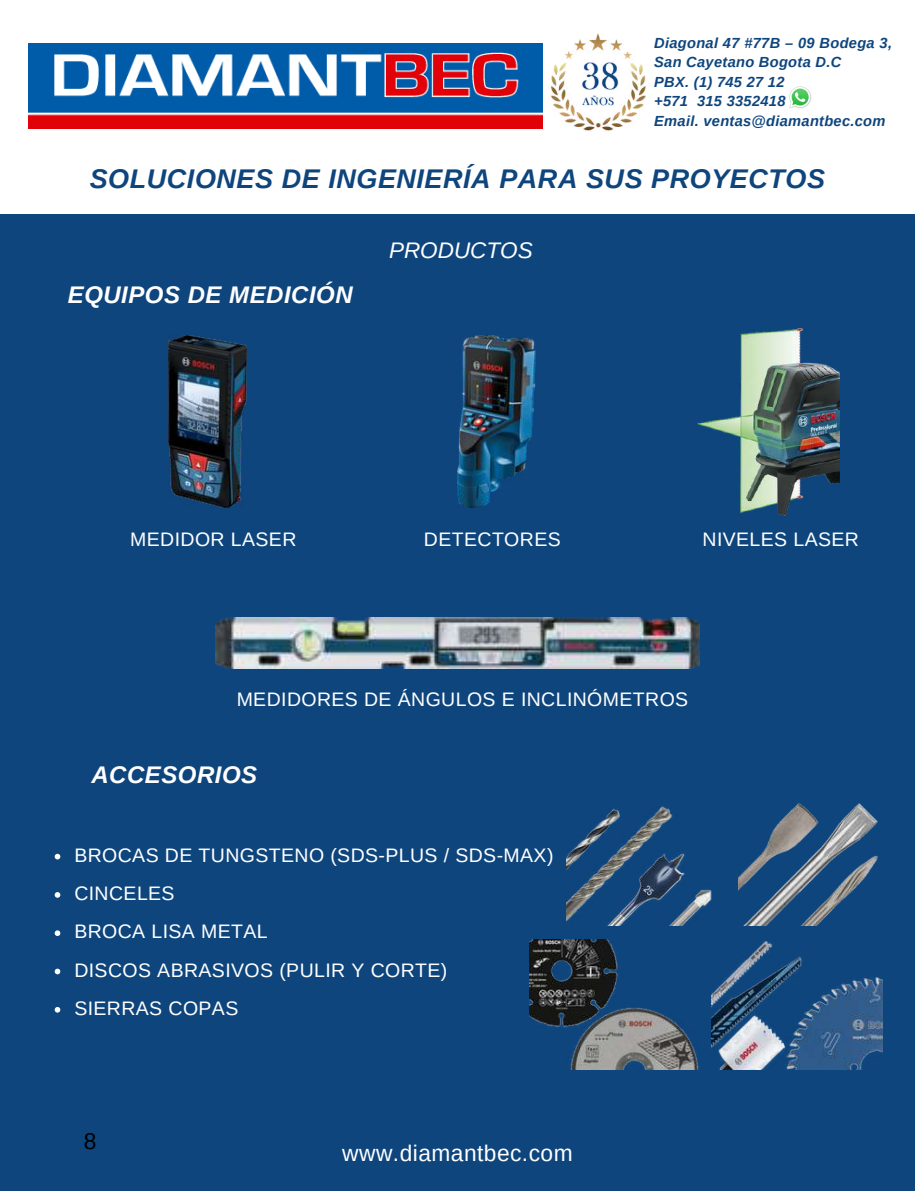
<style>
.page{position:relative;width:915px;height:1191px;background:#fff}
.page>*{position:absolute;margin:0;border:0;box-sizing:border-box;transform-origin:0 0}
.t1{font:italic 700 27px "Arimo";letter-spacing:.02em;color:#0e457d}
.t2{font:italic 700 24px "Arimo";letter-spacing:.02em;color:#fff}
.t3{font:22.8px "Arimo";letter-spacing:.02em;color:#fff}
.t4{font:22.8px "Arimo";color:#000}
.t5{font:italic 22.5px "Arimo";color:#fff}
.t6{font:19.5px/38.2px "Arimo";letter-spacing:.02em;color:#fff}
.t7{font:italic 700 14.7px/19.5px "Arimo";letter-spacing:.02em;color:#0e457d}
</style>
<div class="page">
<div style="left:0;top:0;width:915px;height:1190px;background:#0e457d"></div>
<img style="left:566px;top:806px;width:146px;height:119px">
<img style="left:738px;top:803px;width:140px;height:122px">
<img style="left:529px;top:939px;width:170px;height:129px">
<img style="left:711px;top:941px;width:171px;height:127px">
<div style="left:0;top:0;width:915px;height:213px;background:#fff"></div>
<img style="left:29px;top:43px;width:512px;height:86px">
<img style="left:541px;top:33px;width:105px;height:98px">
<img style="left:789px;top:86px;width:22px;height:22px">
<svg style="left:790px;top:87px;width:20px;height:20px"></svg>
<img style="left:169px;top:335px;width:78px;height:172px">
<img style="left:457px;top:335px;width:78px;height:172px">
<img style="left:215px;top:617px;width:484px;height:51px">
<img style="left:697px;top:328px;width:142px;height:188px">
<svg style="left:55px;top:853px;width:5px;height:6px"></svg>
<svg style="left:55px;top:892px;width:5px;height:5px"></svg>
<svg style="left:55px;top:930px;width:5px;height:5px"></svg>
<svg style="left:55px;top:968px;width:5px;height:6px"></svg>
<svg style="left:55px;top:1007px;width:5px;height:5px"></svg>
<p class="t7" style="left:654px;top:33px;width:239px">Diagonal 47 #77B – 09 Bodega 3,<br>San Cayetano Bogota D.C<br>PBX. (1) 745 27 12<br>+571 315 3352418<br>Email. ventas@diamantbec.com</p>
<h1 class="t1" style="left:90px;top:164px;width:737px">SOLUCIONES DE INGENIERÍA PARA SUS PROYECTOS</h1>
<p class="t2" style="left:68px;top:281px;width:286px">EQUIPOS DE MEDICIÓN</p>
<p class="t5" style="left:389px;top:237px;width:145px">PRODUCTOS</p>
<p class="t6" style="left:130px;top:519px;width:168px">MEDIDOR LASER</p>
<p class="t6" style="left:424px;top:519px;width:138px">DETECTORES</p>
<p class="t6" style="left:702px;top:519px;width:158px">NIVELES LASER</p>
<p class="t6" style="left:237px;top:680px;width:453px">MEDIDORES DE ÁNGULOS E INCLINÓMETROS</p>
<p class="t2" style="left:91px;top:761px;width:167px">ACCESORIOS</p>
<p class="t6" style="left:74px;top:835px;width:480px">BROCAS DE TUNGSTENO (SDS-PLUS / SDS-MAX)<br>CINCELES<br>BROCA LISA METAL<br>DISCOS ABRASIVOS (PULIR Y CORTE)<br>SIERRAS COPAS</p>
<p class="t4" style="left:84px;top:1127px;width:14px">8</p>
<p class="t3" style="left:342px;top:1140px;width:232px">www.diamantbec.com</p>
</div>
